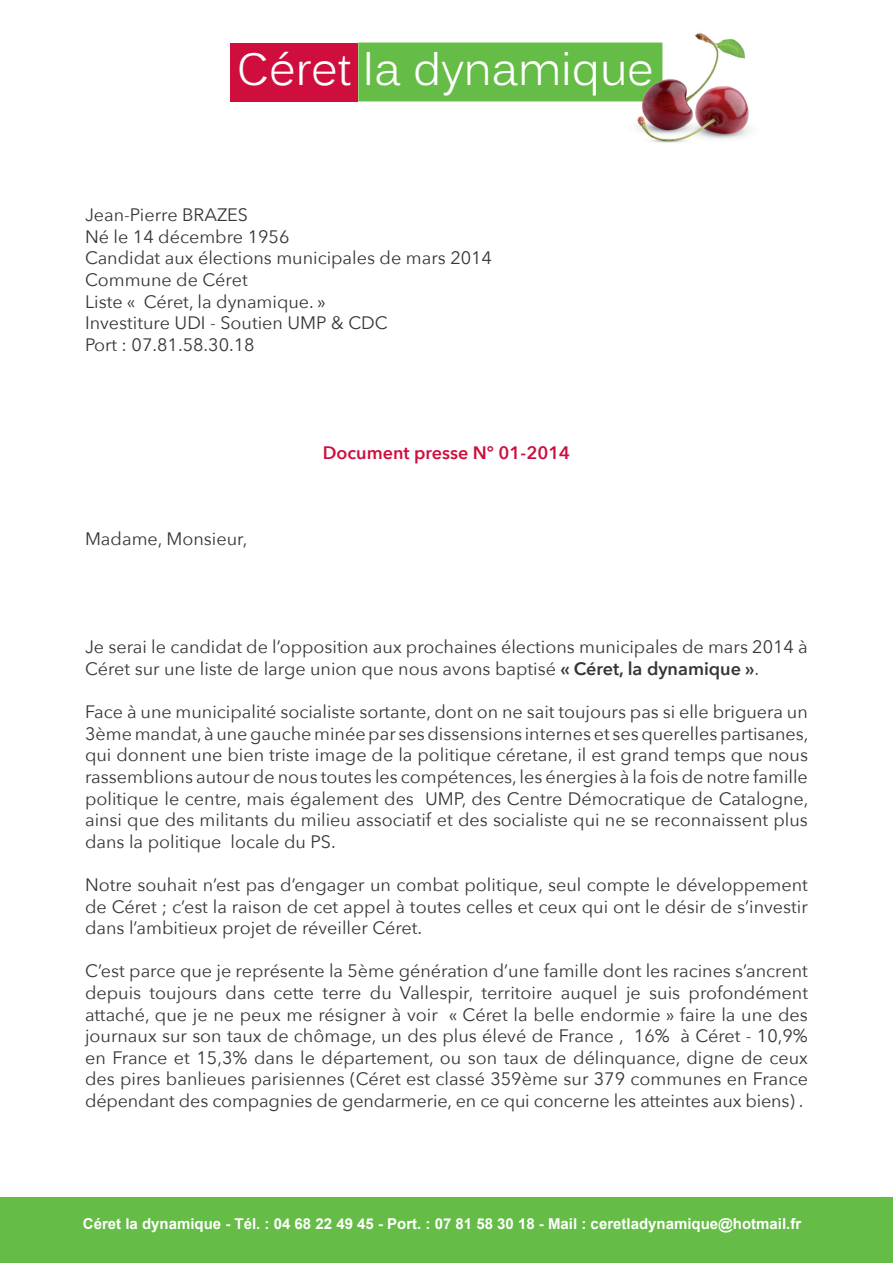
<style>
.page{position:relative;width:893px;height:1263px;background:#fff}
.page>*{position:absolute;margin:0;border:0;box-sizing:border-box;transform-origin:0 0}
.t1{font:45px "Kalinga";color:#fff}
.t2{font:18px/21.6px "Avenir Next";color:#363539;text-align:justify}
.t3{font:600 18px "Avenir Next";color:#cf0e3e}
.t4{font:700 15px "Arial";color:#fff}
.s1{font-weight:600}
</style>
<div class="page">
<img style="left:610px;top:33px;width:140px;height:110px">
<div style="left:231px;top:43px;width:127px;height:58px;background:#cf0e3e"></div>
<div style="left:358px;top:43px;width:304px;height:58px;background:#65bc46"></div>
<div style="left:0;top:1197px;width:893px;height:66px;background:#65bc46"></div>
<h1 class="t1" style="left:237px;top:40px;width:419px">Céret la dynamique</h1>
<p class="t2" style="left:85px;top:203px;width:409px;text-align:left">Jean-Pierre BRAZES<br>Né le 14 décembre 1956<br>Candidat aux élections municipales de mars 2014<br>Commune de Céret<br>Liste « Céret, la dynamique. »<br>Investiture UDI - Soutien UMP &amp; CDC<br>Port : 07.81.58.30.18</p>
<p class="t2" style="left:85px;top:527px;width:164px">Madame, Monsieur,</p>
<p class="t3" style="left:323px;top:437px;width:249px">Document presse N° 01-2014</p>
<p class="t2" style="left:85px;top:635px;width:724px">Je serai le candidat de l’opposition aux prochaines élections municipales de mars 2014 à<br>Céret sur une liste de large union que nous avons baptisé <span class="s1">« Céret, la dynamique »</span>.</p>
<p class="t2" style="left:85px;top:700px;width:725px">Face à une municipalité socialiste sortante, dont on ne sait toujours pas si elle briguera un 3ème mandat, à une gauche minée par ses dissensions internes et ses querelles partisanes, qui donnent une bien triste image de la politique céretane, il est grand temps que nous rassemblions autour de nous toutes les compétences, les énergies à la fois de notre famille politique le centre, mais également des UMP, des Centre Démocratique de Catalogne, ainsi que des militants du milieu associatif et des socialiste qui ne se reconnaissent plus dans la politique locale du PS.</p>
<p class="t2" style="left:85px;top:873px;width:724px">Notre souhait n’est pas d’engager un combat politique, seul compte le développement de Céret ; c’est la raison de cet appel à toutes celles et ceux qui ont le désir de s’investir dans l’ambitieux projet de réveiller Céret.</p>
<p class="t2" style="left:85px;top:959px;width:724px">C’est parce que je représente la 5ème génération d’une famille dont les racines s’ancrent depuis toujours dans cette terre du Vallespir, territoire auquel je suis profondément attaché, que je ne peux me résigner à voir « Céret la belle endormie » faire la une des journaux sur son taux de chômage, un des plus élevé de France , 16% à Céret - 10,9% en France et 15,3% dans le département, ou son taux de délinquance, digne de ceux des pires banlieues parisiennes (Céret est classé 359ème sur 379 communes en France dépendant des compagnies de gendarmerie, en ce qui concerne les atteintes aux biens) .</p>
<p class="t4" style="left:83px;top:1213px;width:720px">Céret la dynamique - Tél. : 04 68 22 49 45 - Port. : 07 81 58 30 18 - Mail : ceretladynamique@hotmail.fr</p>
</div>
